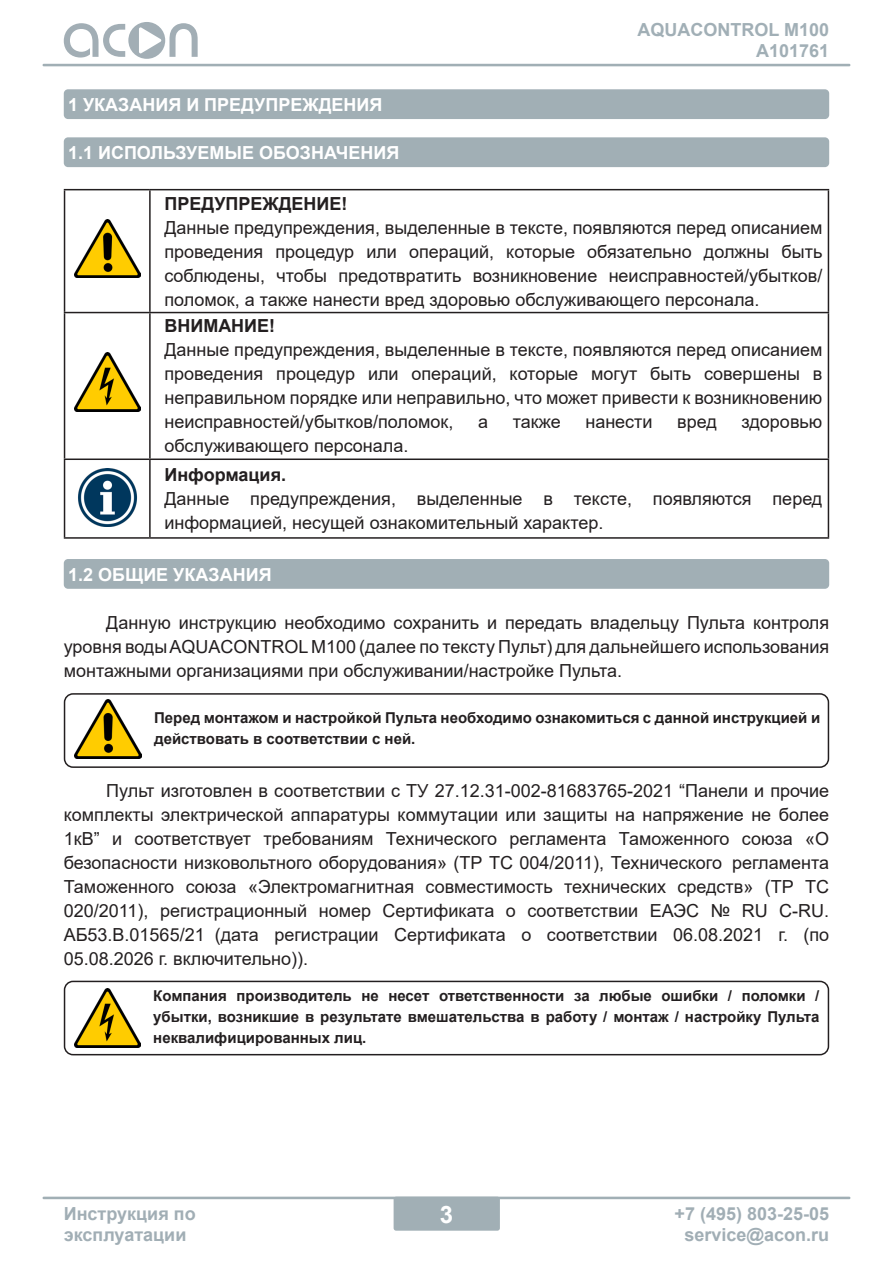
<style>
.page{position:relative;width:893px;height:1263px;background:#fff}
.page>*{position:absolute;margin:0;border:0;box-sizing:border-box;transform-origin:0 0}
.t1{font:700 24px "Arial";color:#fff}
.t2{font:18px/24px "Arial";color:#231f20;text-align:justify}
.t3{font:700 18px "Arial";color:#fff}
.t4{font:700 18px/21.6px "Arial";color:#a1aeb5;text-align:center}
.t5{font:700 18px "Arial";color:#231f20}
.t6{font:700 18px/21px "Arial";color:#a1afb6;text-align:right}
.t7{font:700 15px/21px "Arial";color:#231f20;text-align:justify}
.s1{color:#fff}
</style>
<div class="page">
<div style="left:394px;top:1197px;width:106px;height:34px;background:#a1afb5;border-radius:3px"></div>
<svg style="left:64px;top:22px;width:134px;height:37px"></svg>
<hr style="left:43px;top:1197px;width:807px;height:2px;background:#a1afb5">
<hr style="left:43px;top:64px;width:807px;height:2px;background:#a1afb5">
<div style="left:64px;top:559px;width:765px;height:30px;background:#a1afb5;border-radius:4px"></div>
<div style="left:64px;top:137px;width:765px;height:30px;background:#a1afb5;border-radius:4px"></div>
<div style="left:64px;top:89px;width:765px;height:30px;background:#a1afb5;border-radius:4px"></div>
<hr style="left:64px;top:189px;width:86px;height:1px;background:#231f20">
<hr style="left:64px;top:190px;width:1px;height:122px;background:#231f20">
<hr style="left:150px;top:189px;width:679px;height:1px;background:#231f20">
<hr style="left:149px;top:190px;width:2px;height:122px;background:#231f20">
<hr style="left:828px;top:190px;width:1px;height:122px;background:#231f20">
<hr style="left:64px;top:312px;width:86px;height:1px;background:#231f20">
<hr style="left:64px;top:313px;width:1px;height:145px;background:#231f20">
<hr style="left:150px;top:312px;width:679px;height:1px;background:#231f20">
<hr style="left:149px;top:313px;width:2px;height:145px;background:#231f20">
<hr style="left:828px;top:313px;width:1px;height:145px;background:#231f20">
<hr style="left:64px;top:458px;width:86px;height:2px;background:#231f20">
<hr style="left:64px;top:460px;width:1px;height:77px;background:#231f20">
<hr style="left:150px;top:458px;width:679px;height:2px;background:#231f20">
<hr style="left:149px;top:460px;width:2px;height:77px;background:#231f20">
<hr style="left:828px;top:460px;width:1px;height:77px;background:#231f20">
<hr style="left:64px;top:537px;width:86px;height:2px;background:#231f20">
<hr style="left:150px;top:537px;width:679px;height:2px;background:#231f20">
<div style="left:64px;top:981px;width:765px;height:74px;border:2px solid #231f20;border-radius:9px"></div>
<div style="left:64px;top:693px;width:765px;height:75px;border:2px solid #231f20;border-radius:9px"></div>
<img style="left:74px;top:219px;width:67px;height:59px">
<img style="left:74px;top:352px;width:67px;height:59px">
<img style="left:78px;top:468px;width:59px;height:59px">
<img style="left:75px;top:700px;width:66px;height:58px">
<img style="left:74px;top:989px;width:67px;height:58px">
<p class="t6" style="left:637px;top:20px;width:193px">AQUACONTROL M100<br>А101761</p>
<p class="t3" style="left:68px;top:92px;width:316px">1 УКАЗАНИЯ И ПРЕДУПРЕЖДЕНИЯ</p>
<p class="t3" style="left:68px;top:140px;width:333px">1.1 ИСПОЛЬЗУЕМЫЕ ОБОЗНАЧЕНИЯ</p>
<p class="t5" style="left:164px;top:191px;width:185px">ПРЕДУПРЕЖДЕНИЕ!</p>
<p class="t2" style="left:164px;top:215px;width:660px">Данные предупреждения, выделенные в тексте, появляются перед описанием проведения процедур или операций, которые обязательно должны быть соблюдены, чтобы предотвратить возникновение неисправностей/убытков/ поломок, а также нанести вред здоровью обслуживающего персонала.</p>
<p class="t5" style="left:164px;top:313px;width:112px">ВНИМАНИЕ!</p>
<p class="t2" style="left:164px;top:338px;width:660px">Данные предупреждения, выделенные в тексте, появляются перед описанием проведения процедур или операций, которые могут быть совершены в неправильном порядке или неправильно, что может привести к возникновению</p>
<p class="t2" style="left:164px;top:410px;width:291px">неисправностей/убытков/поломок,</p>
<p class="t2" style="left:478px;top:410px;width:12px">а</p>
<p class="t2" style="left:513px;top:410px;width:49px">также</p>
<p class="t2" style="left:585px;top:410px;width:69px">нанести</p>
<p class="t2" style="left:677px;top:410px;width:41px">вред</p>
<p class="t2" style="left:742px;top:410px;width:82px">здоровью</p>
<p class="t2" style="left:164px;top:434px;width:246px">обслуживающего персонала.</p>
<p class="t5" style="left:164px;top:462px;width:123px">Информация.</p>
<p class="t2" style="left:164px;top:487px;width:659px">Данные предупреждения, выделенные в тексте, появляются перед информацией, несущей ознакомительный характер.</p>
<p class="t3" style="left:68px;top:562px;width:205px">1.2 ОБЩИЕ УКАЗАНИЯ</p>
<p class="t2" style="left:64px;top:610px;width:767px;text-indent:43px">Данную инструкцию необходимо сохранить и передать владельцу Пульта контроля уровня воды AQUACONTROL M100 (далее по тексту Пульт) для дальнейшего использования монтажными организациями при обслуживании/настройке Пульта.</p>
<p class="t7" style="left:154px;top:707px;width:668px">Перед монтажом и настройкой Пульта необходимо ознакомиться с данной инструкцией и действовать в соответствии с ней.</p>
<p class="t2" style="left:64px;top:778px;width:767px;text-indent:43px">Пульт изготовлен в соответствии с ТУ 27.12.31-002-81683765-2021 “Панели и прочие комплекты электрической аппаратуры коммутации или защиты на напряжение не более 1кВ” и соответствует требованиям Технического регламента Таможенного союза «О безопасности низковольтного оборудования» (ТР ТС 004/2011), Технического<span class="s1">_</span>регламента Таможенного союза «Электромагнитная совместимость технических средств» (ТР ТС 020/2011), регистрационный номер Сертификата о соответствии ЕАЭС № RU С-RU.<br>АБ53.B.01565/21<span class="s1">_</span>(дата регистрации Сертификата о соответствии 06.08.2021 г. (по 05.08.2026 г. включительно)).</p>
<p class="t7" style="left:153px;top:985px;width:668px">Компания производитель не несет ответственности за любые ошибки / поломки / убытки, возникшие в результате вмешательства в работу / монтаж / настройку Пульта неквалифицированных лиц.</p>
<p class="t4" style="left:64px;top:1203px;width:133px">Инструкция по</p>
<h1 class="t1" style="left:440px;top:1197px;width:15px">3</h1>
<p class="t4" style="left:64px;top:1224px;width:124px">эксплуатации</p>
<p class="t4" style="left:675px;top:1203px;width:156px">+7 (495) 803-25-05 service@acon.ru</p>
</div>
